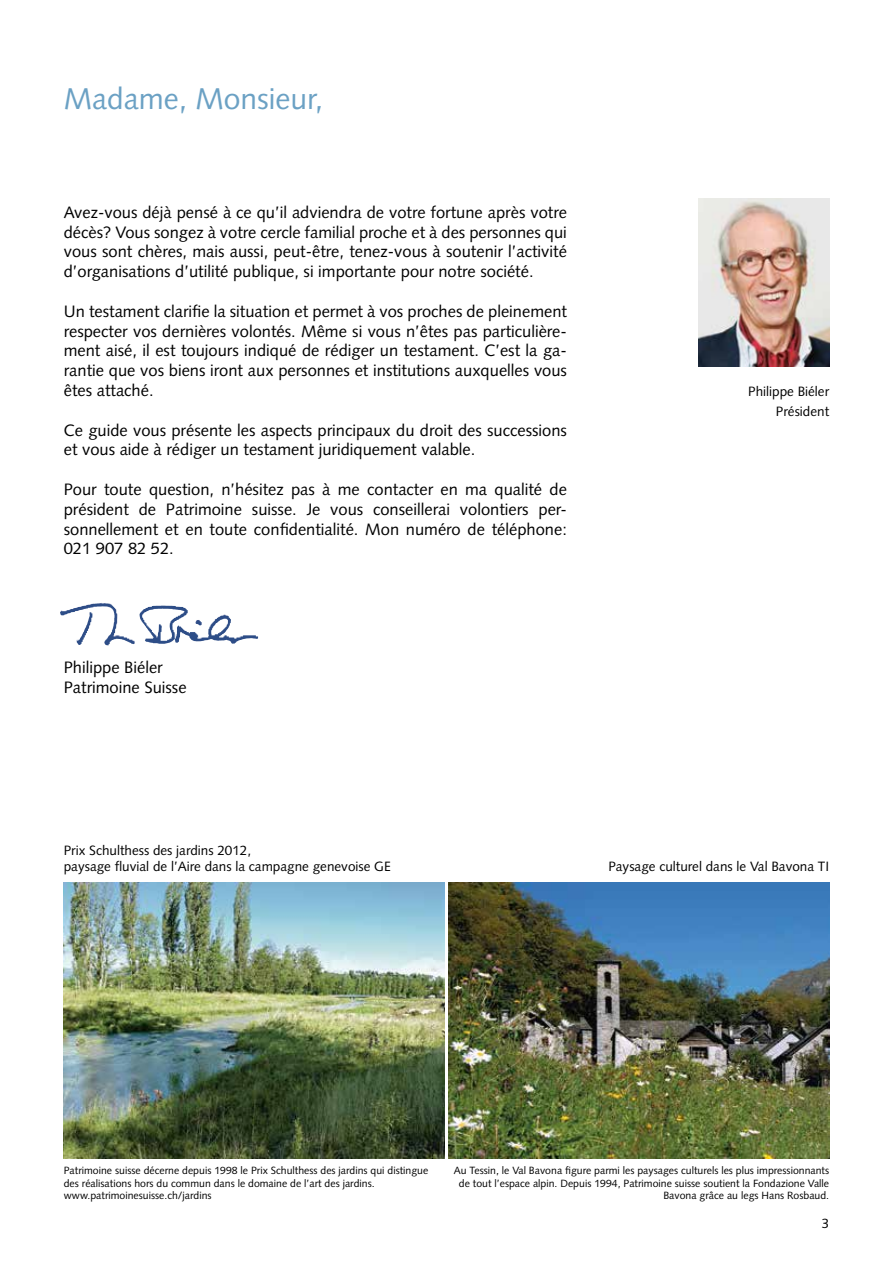
<style>
.page{position:relative;width:893px;height:1263px;background:#fff}
.page>*{position:absolute;margin:0;border:0;box-sizing:border-box;transform-origin:0 0}
.t1{font:30px "Syntax";color:#6ba1c4}
.t2{font:16.5px/19.8px "Syntax";color:#000;text-align:justify}
.t3{font:13.5px/19.8px "Syntax";color:#000;text-align:right}
.t4{font:10.5px/12.6px "Syntax";color:#000}
</style>
<div class="page">
<img style="left:60px;top:603px;width:75px;height:42px">
<img style="left:698px;top:198px;width:131px;height:168px">
<img style="left:64px;top:882px;width:380px;height:277px">
<img style="left:449px;top:882px;width:380px;height:277px">
<h1 class="t1" style="left:64px;top:81px;width:261px">Madame, Monsieur,</h1>
<p class="t2" style="left:64px;top:202px;width:505px">Avez-vous déjà pensé à ce qu’il adviendra de votre fortune après votre décès? Vous songez à votre cercle familial proche et à des personnes qui vous sont chères, mais aussi, peut-être, tenez-vous à soutenir l’activité d’organisations d’utilité publique, si importante pour notre société.</p>
<p class="t2" style="left:64px;top:301px;width:505px">Un testament clarifie la situation et permet à vos proches de pleinement respecter vos dernières volontés. Même si vous n’êtes pas particulière&shy;ment aisé, il est toujours indiqué de rédiger un testament. C’est la ga&shy;rantie que vos biens iront aux personnes et institutions auxquelles vous êtes attaché.</p>
<p class="t2" style="left:64px;top:420px;width:505px">Ce guide vous présente les aspects principaux du droit des successions et vous aide à rédiger un testament juridiquement valable.</p>
<p class="t2" style="left:64px;top:479px;width:505px">Pour toute question, n’hésitez pas à me contacter en ma qualité de président de Patrimoine suisse. Je vous conseillerai volontiers per&shy;sonnellement et en toute confidentialité. Mon numéro de téléphone:<br>021 907 82 52.</p>
<p class="t2" style="left:64px;top:658px;width:124px">Philippe Biéler<br>Patrimoine Suisse</p>
<p class="t3" style="left:748px;top:381px;width:83px">Philippe Biéler<br>Président</p>
<p class="t3" style="left:64px;top:842px;width:328px;line-height:16.2px;text-align:left">Prix Schulthess des jardins 2012,<br>paysage fluvial de l’Aire dans la campagne genevoise GE</p>
<p class="t3" style="left:608px;top:857px;width:222px">Paysage culturel dans le Val Bavona TI</p>
<p class="t4" style="left:64px;top:1164px;width:366px">Patrimoine suisse décerne depuis 1998 le Prix Schulthess des jardins qui distingue des réalisations hors du commun dans le domaine de l’art des jardins. www.patrimoinesuisse.ch/jardins</p>
<p class="t4" style="left:454px;top:1164px;width:377px;text-align:right">Au Tessin, le Val Bavona figure parmi les paysages culturels les plus impressionnants de tout l’espace alpin. Depuis 1994, Patrimoine suisse soutient la Fondazione Valle<br>Bavona grâce au legs Hans Rosbaud.</p>
<p class="t3" style="left:822px;top:1213px;width:9px">3</p>
</div>
